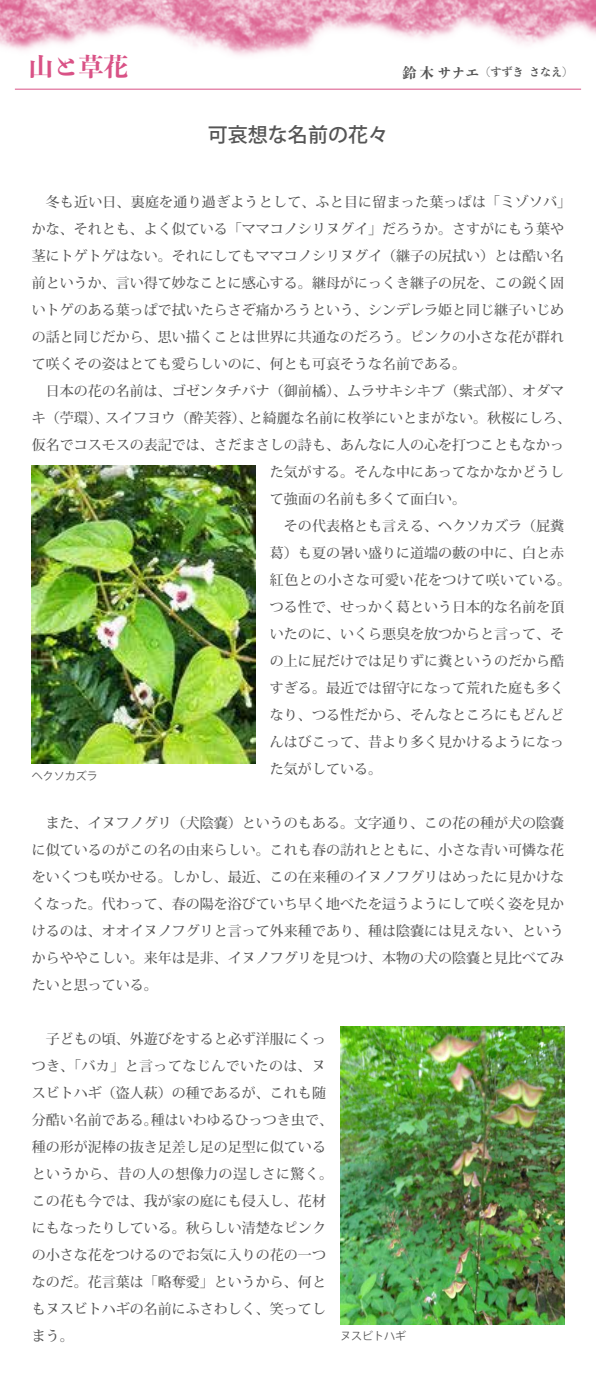
<style>
.page{position:relative;width:596px;height:1395px;background:#fff}
.page>*{position:absolute;margin:0;border:0;box-sizing:border-box;transform-origin:0 0}
.t1{font:25px "Toppan Bunkyu Midashi Min Std N EB";color:#d95286}
.t2{font:500 20px "Koz Go Pr 6 N";color:#555}
.t3{font:500 14px/27px "Koz Min Pr 6 N";color:#555}
.t4{font:500 14px "Koz Min Pr 6 N";letter-spacing:.025em;color:#555}
.t5{font:500 14px "Koz Min Pr 6 N";letter-spacing:.03em;color:#555}
.t6{font:14px "Toppan Bunkyu Midashi Min Std N EB";letter-spacing:.125em;color:#555}
.t7{font:11px "Koz Go Pr 6 N";color:#555}
.t8{font:11px "Toppan Bunkyu Midashi Min Std N EB";color:#555}
</style>
<div class="page">
<img style="left:32px;top:466px;width:224px;height:297px">
<img style="left:340px;top:1026px;width:224px;height:298px">
<img style="left:0;top:0;width:595px;height:56px">
<hr style="left:15px;top:89px;width:565px;height:1px;background:#d95286">
<h1 class="t1" style="left:28px;top:47px;width:102px">山と草花</h1>
<p class="t6" style="left:402px;top:61px;width:78px">鈴木サナエ</p>
<p class="t8" style="left:479px;top:64px;width:45px">（すずき</p>
<p class="t8" style="left:528px;top:64px;width:45px">さなえ(</p>
<h2 class="t2" style="left:208px;top:123px;width:182px">可哀想な名前の花々</h2>
<p class="t3" style="left:32px;top:188px;width:540px;text-indent:14px">冬も近い日、裏庭を通り過ぎようとして、ふと目に留まった葉っぱは「ミゾソバ「かな、それとも、よく似ている「ママコノシリヌグイ」だろうか。さすがにもう葉や茎にトゲトゲはない。それにしてもママコノシリヌグイ（継子の尻拭い）とは酷い名前というか、言い得て妙なことに感心する。継母がにっくき継子の尻を、この鋭く固いトゲのある葉っぱで拭いたらさぞ痛かろうという、シンデレラ姫と同じ継子いじめの話と同じだから、思い描くことは世界に共通なのだろう。ピンクの小さな花が群れて咲くその姿はとても愛らしいのに、何とも可哀そうな名前である。</p>
<p class="t3" style="left:249px;top:377px;width:324px;text-indent:-203px">日本の花の名前は、ゴゼンタチバナ（御前橘）、ムラサキシキブ（紫式部）、オダマと綺麗な名前に枚挙にいとまがない。秋桜にしろ、</p>
<p class="t3" style="left:32px;top:404px;width:79px">キ（苧環）、</p>
<p class="t3" style="left:32px;top:431px;width:534px">仮名でコスモスの表記では、さだまさしの詩も、あんなに人の心を打つこともなかっ</p>
<p class="t3" style="left:270px;top:458px;width:296px">た気がする。そんな中にあってなかなかどうし</p>
<p class="t3" style="left:270px;top:485px;width:197px">て強面の名前も多くて面白い。</p>
<p class="t3" style="left:284px;top:512px;width:282px">その代表格とも言える、ヘクソカズラ（屁糞</p>
<p class="t3" style="left:270px;top:539px;width:296px">葛）も夏の暑い盛りに道端の藪の中に、白と赤</p>
<p class="t4" style="left:270px;top:572px;width:302px">紅色との小さな可愛い花をつけて咲いている。</p>
<p class="t3" style="left:270px;top:593px;width:296px">つる性で、せっかく葛という日本的な名前を頂</p>
<p class="t3" style="left:270px;top:620px;width:296px">いたのに、いくら悪臭を放つからと言って、そ</p>
<p class="t3" style="left:270px;top:647px;width:296px">の上に屁だけでは足りずに糞というのだから酷</p>
<p class="t3" style="left:270px;top:674px;width:296px">すぎる。最近では留守になって荒れた庭も多く</p>
<p class="t3" style="left:270px;top:701px;width:296px">なり、つる性だから、そんなところにもどんど</p>
<p class="t3" style="left:270px;top:729px;width:296px">んはびこって、昔より多く見かけるようになっ</p>
<p class="t3" style="left:270px;top:756px;width:113px">た気がしている。</p>
<p class="t3" style="left:105px;top:404px;width:148px">スイフヨウ（酔芙蓉）、</p>
<p class="t7" style="left:32px;top:769px;width:68px">ヘクソカズラ</p>
<p class="t3" style="left:32px;top:810px;width:534px;text-align:justify;text-indent:14px">また、イヌフノグリ（犬陰嚢）というのもある。文字通り、この花の種が犬の陰嚢に似ているのがこの名の由来らしい。これも春の訪れとともに、小さな青い可憐な花をいくつも咲かせる。しかし、最近、この在来種のイヌノフグリはめったに見かけなくなった。代わって、春の陽を浴びていち早く地べたを這うようにして咲く姿を見かけるのは、オオイヌノフグリと言って外来種であり、種は陰嚢には見えない、というからややこしい。来年は是非、イヌノフグリを見つけ、本物の犬の陰嚢と見比べてみたいと思っている。</p>
<p class="t3" style="left:46px;top:1026px;width:281px">子どもの頃、外遊びをすると必ず洋服にくっ</p>
<p class="t5" style="left:32px;top:1058px;width:295px">つき、「バカ」と言ってなじんでいたのは、ヌ</p>
<p class="t3" style="left:32px;top:1080px;width:295px">スビトハギ（盗人萩）の種であるが、これも随</p>
<p class="t3" style="left:151px;top:1107px;width:183px">種はいわゆるひっつき虫で、</p>
<p class="t3" style="left:32px;top:1107px;width:303px">分酷い名前である。<br>種の形が泥棒の抜き足差し足の足型に似ているというから、昔の人の想像力の逞しさに驚く。この花も今では、我が家の庭にも侵入し、花材にもなったりしている。秋らしい清楚なピンクの小さな花をつけるのでお気に入りの花の一つなのだ。花言葉は「略奪愛」というから、何ともヌスビトハギの名前にふさわしく、笑ってしまう。</p>
<p class="t7" style="left:340px;top:1330px;width:67px">ヌスビトハギ</p>
</div>
